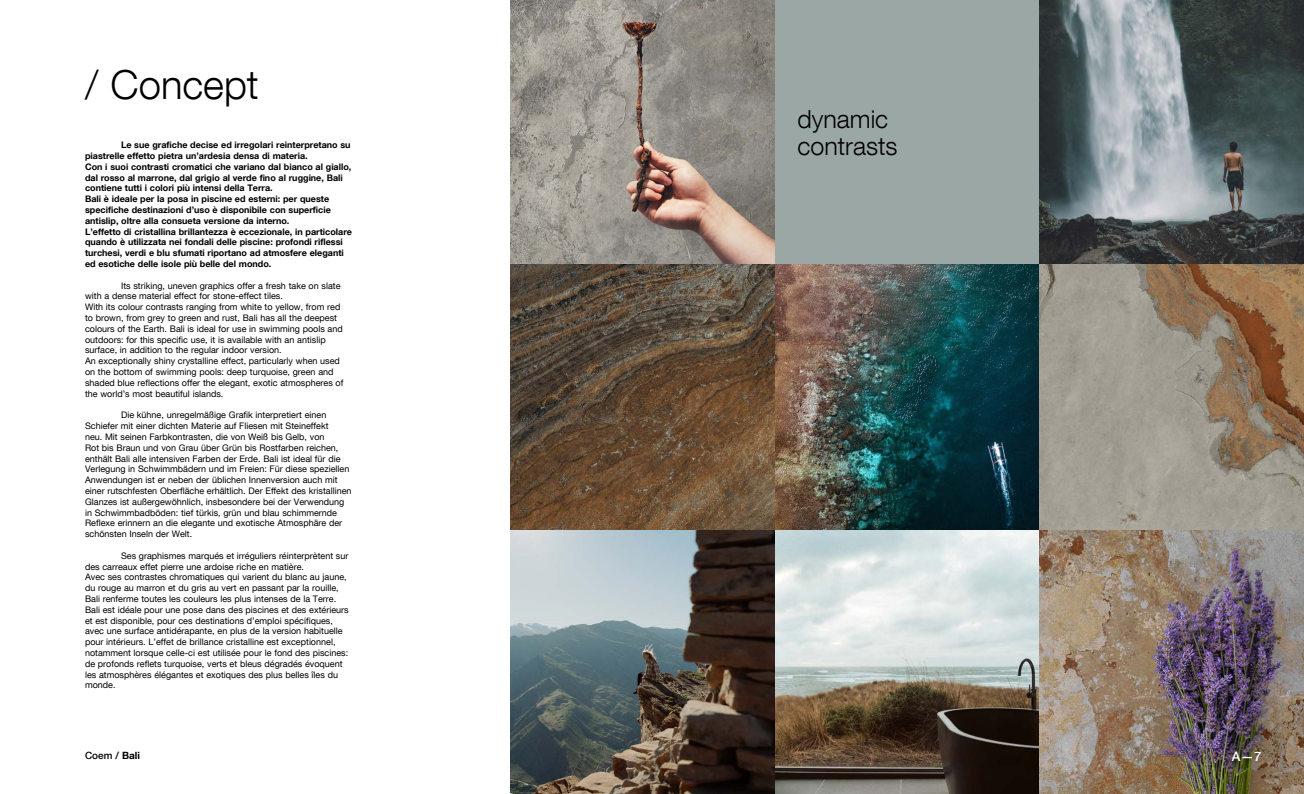
<style>
.page{position:relative;width:1304px;height:794px;background:#fff}
.page>*{position:absolute;margin:0;border:0;box-sizing:border-box;transform-origin:0 0}
.t1{font:300 40px "Helvetica Neue LT Com";color:#000}
.t2{font:300 25px/27px "Helvetica Neue LT Com";color:#000}
.t3{font:500 13px "Helvetica Neue LT Com";color:#fff}
.t4{font:500 10px "Helvetica Neue LT Com";color:#000}
.t5{font:9px/10.8px "Helvetica Neue LT Com";color:#000}
.t6{font:700 9px/10.8px "Helvetica Neue LT Com";color:#000}
.s1{font-weight:700}
</style>
<div class="page">
<img style="left:775px;top:529px;width:264px;height:265px">
<svg style="left:510px;top:529px;width:265px;height:265px"></svg>
<div style="left:775px;top:0;width:264px;height:265px;background:#9ba7a5"></div>
<img style="left:510px;top:0;width:265px;height:265px">
<img style="left:775px;top:265px;width:264px;height:264px">
<svg style="left:510px;top:265px;width:265px;height:264px"></svg>
<img style="left:1039px;top:529px;width:265px;height:265px">
<img style="left:1039px;top:0;width:265px;height:265px">
<svg style="left:1039px;top:265px;width:265px;height:264px;fill:#a09b90"></svg>
<h1 class="t1" style="left:85px;top:61px;width:175px">/ Concept</h1>
<p class="t6" style="left:85px;top:139px;width:268px;text-indent:36px">Le sue grafiche decise ed irregolari reinterpretano su piastrelle effetto pietra un’ardesia densa di materia.<br>Con i suoi contrasti cromatici che variano dal bianco al giallo, dal rosso al marrone, dal grigio al verde fino al ruggine, Bali contiene tutti i colori più intensi della Terra.<br>Bali è ideale per la posa in piscine ed esterni: per queste specifiche destinazioni d’uso è disponibile con superficie antislip, oltre alla consueta versione da interno.<br>L’effetto di cristallina brillantezza è eccezionale, in particolare quando è utilizzata nei fondali delle piscine: profondi riflessi turchesi, verdi e blu sfumati riportano ad atmosfere eleganti ed esotiche delle isole più belle del mondo.</p>
<p class="t5" style="left:85px;top:280px;width:260px;text-indent:36px">Its striking, uneven graphics offer a fresh take on slate with a dense material effect for stone-effect tiles.<br>With its colour contrasts ranging from white to yellow, from red to brown, from grey to green and rust, Bali has all the deepest colours of the Earth. Bali is ideal for use in swimming pools and outdoors: for this specific use, it is available with an antislip surface, in addition to the regular indoor version.<br>An exceptionally shiny crystalline effect, particularly when used on the bottom of swimming pools: deep turquoise, green and shaded blue reflections offer the elegant, exotic atmospheres of the world’s most beautiful islands.</p>
<p class="t5" style="left:85px;top:409px;width:268px;text-indent:36px">Die kühne, unregelmäßige Grafik interpretiert einen Schiefer mit einer dichten Materie auf Fliesen mit Steineffekt<br>neu. Mit seinen Farbkontrasten, die von Weiß bis Gelb, von<br>Rot bis Braun und von Grau über Grün bis Rostfarben reichen, enthält Bali alle intensiven Farben der Erde. Bali ist ideal für die Verlegung in Schwimmbädern und im Freien: Für diese speziellen Anwendungen ist er neben der üblichen Innenversion auch mit einer rutschfesten Oberfläche erhältlich. Der Effekt des kristallinen Glanzes ist außergewöhnlich, insbesondere bei der Verwendung in Schwimmbadböden: tief türkis, grün und blau schimmernde Reflexe erinnern an die elegante und exotische Atmosphäre der schönsten Inseln der Welt.</p>
<p class="t5" style="left:85px;top:550px;width:265px;text-indent:36px">Ses graphismes marqués et irréguliers réinterprètent sur des carreaux effet pierre une ardoise riche en matière.<br>Avec ses contrastes chromatiques qui varient du blanc au jaune, du rouge au marron et du gris au vert en passant par la rouille, Bali renferme toutes les couleurs les plus intenses de la Terre.<br>Bali est idéale pour une pose dans des piscines et des extérieurs et est disponible, pour ces destinations d’emploi spécifiques, avec une surface antidérapante, en plus de la version habituelle pour intérieurs. L’effet de brillance cristalline est exceptionnel, notamment lorsque celle-ci est utilisée pour le fond des piscines: de profonds reflets turquoise, verts et bleus dégradés évoquent les atmosphères élégantes et exotiques des plus belles îles du monde.</p>
<p class="t4" style="left:85px;top:749px;width:56px">Coem / <span class="s1">Bali</span></p>
<h2 class="t2" style="left:797px;top:105px;width:101px">dynamic contrasts</h2>
<h3 class="t3" style="left:1232px;top:748px;width:31px">A—7</h3>
</div>
